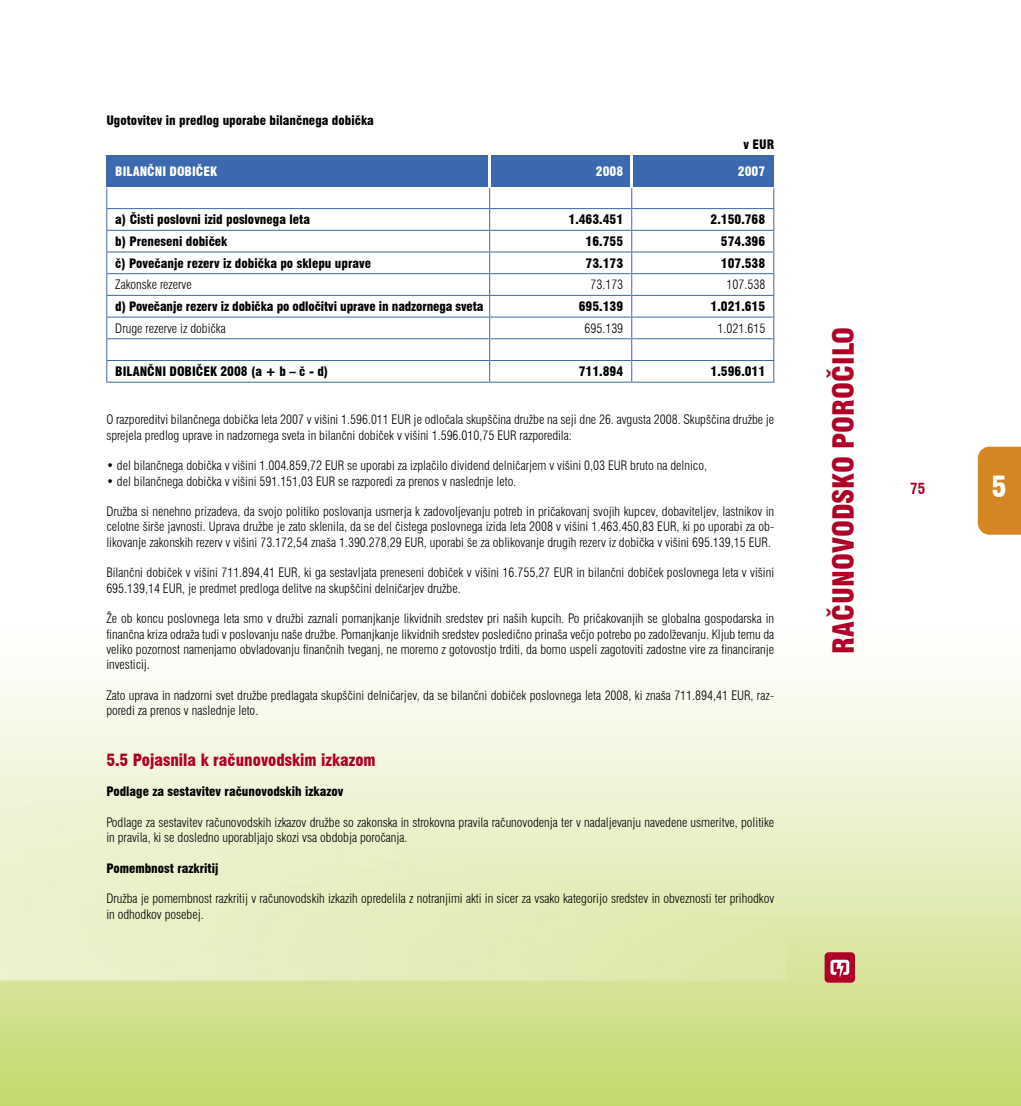
<style>
.page{position:relative;width:1021px;height:1106px;background:#fff}
.page>*{position:absolute;margin:0;border:0;box-sizing:border-box;transform-origin:0 0}
.t1{font:900 condensed 28.5px "Swiss 721 BT";color:#af0025}
.t2{font:900 condensed 28.5px "Swiss 721 BT";color:#fff}
.t3{font:900 condensed 16.5px "Swiss 721 BT";color:#af0025}
.t4{font:700 condensed 15px "Swiss 721 BT";color:#af0025}
.t5{font:300 condensed 12.75px/15.3px "Swiss 721 BT";color:#000}
.t6{font:900 condensed 12.75px "Swiss 721 BT";color:#000}
.t7{font:900 condensed 12.75px "Swiss 721 BT";color:#fff}
</style>
<div class="page">
<img style="left:0;top:188px;width:1020px;height:918px">
<div style="left:824px;top:952px;width:31px;height:30px;background:#af0025;border-radius:4px"></div>
<svg style="left:830px;top:959px;width:19px;height:17px"></svg>
<div style="left:977px;top:447px;width:43px;height:87px;background:#d48625"></div>
<div style="left:106px;top:155px;width:382px;height:32px;background:#3c68ae"></div>
<div style="left:491px;top:155px;width:139px;height:32px;background:#3c68ae"></div>
<div style="left:633px;top:155px;width:141px;height:32px;background:#3c68ae"></div>
<hr style="left:106px;top:208px;width:383px;height:1px;background:#3c68ae">
<hr style="left:489px;top:208px;width:142px;height:1px;background:#3c68ae">
<hr style="left:631px;top:208px;width:143px;height:1px;background:#3c68ae">
<hr style="left:106px;top:230px;width:383px;height:1px;background:#3c68ae">
<hr style="left:489px;top:230px;width:142px;height:1px;background:#3c68ae">
<hr style="left:631px;top:230px;width:143px;height:1px;background:#3c68ae">
<hr style="left:106px;top:251px;width:383px;height:1px;background:#3c68ae">
<hr style="left:489px;top:251px;width:142px;height:1px;background:#3c68ae">
<hr style="left:631px;top:251px;width:143px;height:1px;background:#3c68ae">
<hr style="left:106px;top:273px;width:383px;height:1px;background:#3c68ae">
<hr style="left:489px;top:273px;width:142px;height:1px;background:#3c68ae">
<hr style="left:631px;top:273px;width:143px;height:1px;background:#3c68ae">
<hr style="left:106px;top:295px;width:383px;height:1px;background:#3c68ae">
<hr style="left:489px;top:295px;width:142px;height:1px;background:#3c68ae">
<hr style="left:631px;top:295px;width:143px;height:1px;background:#3c68ae">
<hr style="left:106px;top:317px;width:383px;height:1px;background:#3c68ae">
<hr style="left:489px;top:317px;width:142px;height:1px;background:#3c68ae">
<hr style="left:631px;top:317px;width:143px;height:1px;background:#3c68ae">
<hr style="left:106px;top:338px;width:383px;height:1px;background:#3c68ae">
<hr style="left:489px;top:338px;width:142px;height:1px;background:#3c68ae">
<hr style="left:631px;top:338px;width:143px;height:1px;background:#3c68ae">
<hr style="left:106px;top:360px;width:383px;height:1px;background:#3c68ae">
<svg style="left:106px;top:188px;width:1px;height:194px"></svg>
<hr style="left:489px;top:360px;width:142px;height:1px;background:#3c68ae">
<svg style="left:489px;top:188px;width:1px;height:194px"></svg>
<hr style="left:631px;top:360px;width:143px;height:1px;background:#3c68ae">
<svg style="left:631px;top:188px;width:1px;height:194px"></svg>
<svg style="left:773px;top:188px;width:1px;height:194px"></svg>
<hr style="left:106px;top:382px;width:383px;height:1px;background:#3c68ae">
<hr style="left:489px;top:382px;width:142px;height:1px;background:#3c68ae">
<hr style="left:631px;top:382px;width:143px;height:1px;background:#3c68ae">
<p class="t6" style="left:106px;top:112px;width:269px">Ugotovitev in predlog uporabe bilančnega dobička</p>
<p class="t6" style="left:743px;top:137px;width:32px">v EUR</p>
<p class="t7" style="left:115px;top:163px;width:103px">BILANČNI DOBIČEK</p>
<p class="t7" style="left:596px;top:163px;width:29px">2008</p>
<p class="t7" style="left:738px;top:163px;width:29px">2007</p>
<p class="t6" style="left:115px;top:212px;width:196px">a) Čisti poslovni izid poslovnega leta</p>
<p class="t6" style="left:568px;top:212px;width:56px">1.463.451</p>
<p class="t6" style="left:710px;top:212px;width:56px">2.150.768</p>
<p class="t6" style="left:115px;top:234px;width:114px">b) Preneseni dobiček</p>
<p class="t6" style="left:585px;top:234px;width:39px">16.755</p>
<p class="t6" style="left:720px;top:234px;width:46px">574.396</p>
<p class="t6" style="left:115px;top:255px;width:257px">č) Povečanje rezerv iz dobička po sklepu uprave</p>
<p class="t6" style="left:585px;top:255px;width:39px">73.173</p>
<p class="t6" style="left:720px;top:255px;width:46px">107.538</p>
<p class="t5" style="left:115px;top:277px;width:78px">Zakonske rezerve</p>
<p class="t5" style="left:590px;top:277px;width:34px">73.173</p>
<p class="t5" style="left:726px;top:277px;width:40px">107.538</p>
<p class="t6" style="left:115px;top:299px;width:370px">d) Povečanje rezerv iz dobička po odločitvi uprave in nadzornega sveta</p>
<p class="t6" style="left:578px;top:299px;width:46px">695.139</p>
<p class="t6" style="left:710px;top:299px;width:56px">1.021.615</p>
<p class="t5" style="left:115px;top:320px;width:112px">Druge rezerve iz dobička</p>
<p class="t5" style="left:584px;top:320px;width:40px">695.139</p>
<p class="t5" style="left:717px;top:320px;width:49px">1.021.615</p>
<p class="t6" style="left:115px;top:364px;width:214px">BILANČNI DOBIČEK 2008 (a + b – č - d)</p>
<p class="t6" style="left:578px;top:364px;width:46px">711.894</p>
<p class="t6" style="left:710px;top:364px;width:56px">1.596.011</p>
<p class="t5" style="left:106px;top:412px;width:669px">O razporeditvi bilančnega dobička leta 2007 v višini 1.596.011 EUR je odločala skupščina družbe na seji dne 26. avgusta 2008. Skupščina družbe je sprejela predlog uprave in nadzornega sveta in bilančni dobiček v višini 1.596.010,75 EUR razporedila:</p>
<p class="t5" style="left:106px;top:458px;width:602px">• del bilančnega dobička v višini 1.004.859,72 EUR se uporabi za izplačilo dividend delničarjem v višini 0,03 EUR bruto na delnico,</p>
<p class="t5" style="left:106px;top:473px;width:411px">• del bilančnega dobička v višini 591.151,03 EUR se razporedi za prenos v naslednje leto.</p>
<p class="t5" style="left:106px;top:504px;width:669px;text-align:justify">Družba si nenehno prizadeva, da svojo politiko poslovanja usmerja k zadovoljevanju potreb in pričakovanj svojih kupcev, dobaviteljev, lastnikov in celotne širše javnosti. Uprava družbe je zato sklenila, da se del čistega poslovnega izida leta 2008 v višini 1.463.450,83 EUR, ki po uporabi za ob&shy;likovanje zakonskih rezerv v višini 73.172,54 znaša 1.390.278,29 EUR, uporabi še za oblikovanje drugih rezerv iz dobička v višini 695.139,15 EUR.</p>
<p class="t5" style="left:106px;top:565px;width:669px">Bilančni dobiček v višini 711.894,41 EUR, ki ga sestavljata preneseni dobiček v višini 16.755,27 EUR in bilančni dobiček poslovnega leta v višini<br>695.139,14 EUR, je predmet predloga delitve na skupščini delničarjev družbe.</p>
<p class="t5" style="left:106px;top:611px;width:669px;text-align:justify">Že ob koncu poslovnega leta smo v družbi zaznali pomanjkanje likvidnih sredstev pri naših kupcih. Po pričakovanjih se globalna gospodarska in finančna kriza odraža tudi v poslovanju naše družbe. Pomanjkanje likvidnih sredstev posledično prinaša večjo potrebo po zadolževanju. Kljub temu da veliko pozornost namenjamo obvladovanju finančnih tveganj, ne moremo z gotovostjo trditi, da bomo uspeli zagotoviti zadostne vire za financiranje investicij.</p>
<p class="t5" style="left:106px;top:687px;width:669px">Zato uprava in nadzorni svet družbe predlagata skupščini delničarjev, da se bilančni dobiček poslovnega leta 2008, ki znaša 711.894,41 EUR, raz&shy;poredi za prenos v naslednje leto.</p>
<p class="t3" style="left:106px;top:749px;width:271px">5.5 Pojasnila k računovodskim izkazom</p>
<p class="t6" style="left:106px;top:784px;width:238px">Podlage za sestavitev računovodskih izkazov</p>
<p class="t5" style="left:106px;top:814px;width:669px">Podlage za sestavitev računovodskih izkazov družbe so zakonska in strokovna pravila računovodenja ter v nadaljevanju navedene usmeritve, politike in pravila, ki se dosledno uporabljajo skozi vsa obdobja poročanja.</p>
<p class="t6" style="left:106px;top:860px;width:114px">Pomembnost razkritij</p>
<p class="t5" style="left:106px;top:891px;width:669px">Družba je pomembnost razkritij v računovodskih izkazih opredelila z notranjimi akti in sicer za vsako kategorijo sredstev in obveznosti ter prihodkov in odhodkov posebej.</p>
<h1 class="t1" style="left:826px;top:653px;width:328px;rotate:-90deg">RAČUNOVODSKO POROČILO</h1>
<p class="t4" style="left:910px;top:479px;width:16px">75</p>
<h1 class="t2" style="left:991px;top:469px;width:17px">5</h1>
</div>
